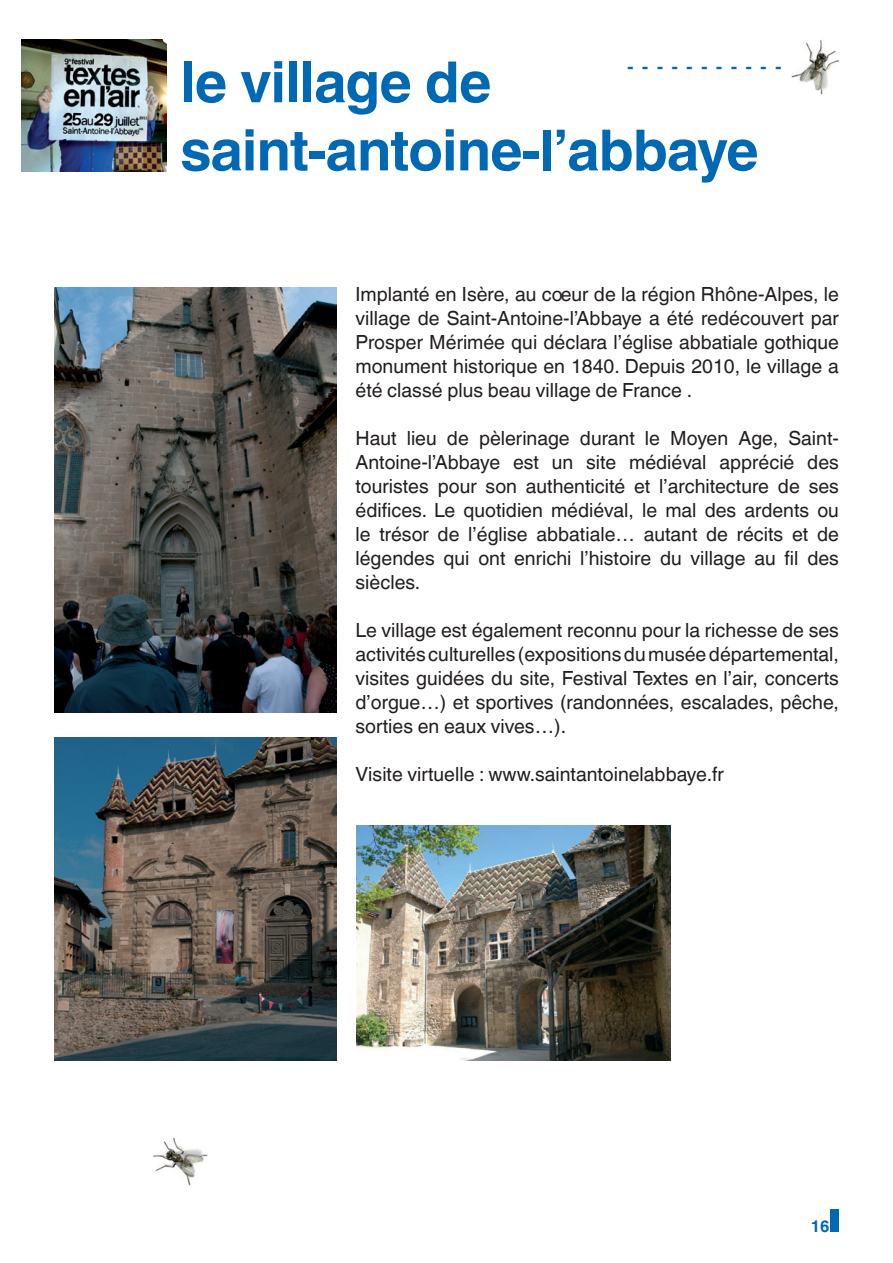
<style>
.page{position:relative;width:893px;height:1263px;background:#fff}
.page>*{position:absolute;margin:0;border:0;box-sizing:border-box;transform-origin:0 0}
.t1{font:700 56.7px/68.1px "Helvetica World";letter-spacing:-.02em;color:#0168b3}
.t2{font:19.5px/24px "Helvetica World";color:#231f20;text-align:justify}
.t3{font:700 18px "Helvetica World";color:#0168b3}
.t4{font:700 16.5px "Helvetica World";color:#0168b3}
</style>
<div class="page">
<div style="left:830px;top:1209px;width:9px;height:23px;background:#0168b3"></div>
<img style="left:792px;top:40px;width:47px;height:55px">
<img style="left:21px;top:39px;width:145px;height:132px">
<img style="left:54px;top:737px;width:282px;height:324px">
<img style="left:54px;top:287px;width:282px;height:426px">
<img style="left:356px;top:825px;width:314px;height:236px">
<img style="left:153px;top:1138px;width:55px;height:47px">
<h1 class="t1" style="left:180px;top:49px;width:580px">le village de saint-antoine-l’abbaye</h1>
<p class="t3" style="left:627px;top:56px;width:155px">- - - - - - - - - - -</p>
<p class="t2" style="left:356px;top:282px;width:485px">Implanté en Isère, au coeur de la région Rhône-Alpes, le village de Saint-Antoine-l’Abbaye a été redécouvert par Prosper Mérimée qui déclara l’église abbatiale gothique monument historique en 1840. Depuis 2010, le village a été classé plus beau village de France .</p>
<p class="t2" style="left:356px;top:426px;width:485px">Haut lieu de pèlerinage durant le Moyen Age, Saint-Antoine-l’Abbaye est un site médiéval apprécié des touristes pour son authenticité et l’architecture de ses édifices. Le quotidien médiéval, le mal des ardents ou le trésor de l’église abbatiale… autant de récits et de légendes qui ont enrichi l’histoire du village au fil des siècles.</p>
<p class="t2" style="left:356px;top:618px;width:485px">Le village est également reconnu pour la richesse de ses activités culturelles (expositions du musée départemental, visites guidées du site, Festival Textes en l’air, concerts d’orgue…) et sportives (randonnées, escalades, pêche, sorties en eaux vives…).</p>
<p class="t2" style="left:356px;top:762px;width:370px">Visite virtuelle : www.saintantoinelabbaye.fr</p>
<p class="t4" style="left:811px;top:1216px;width:20px">16</p>
</div>
